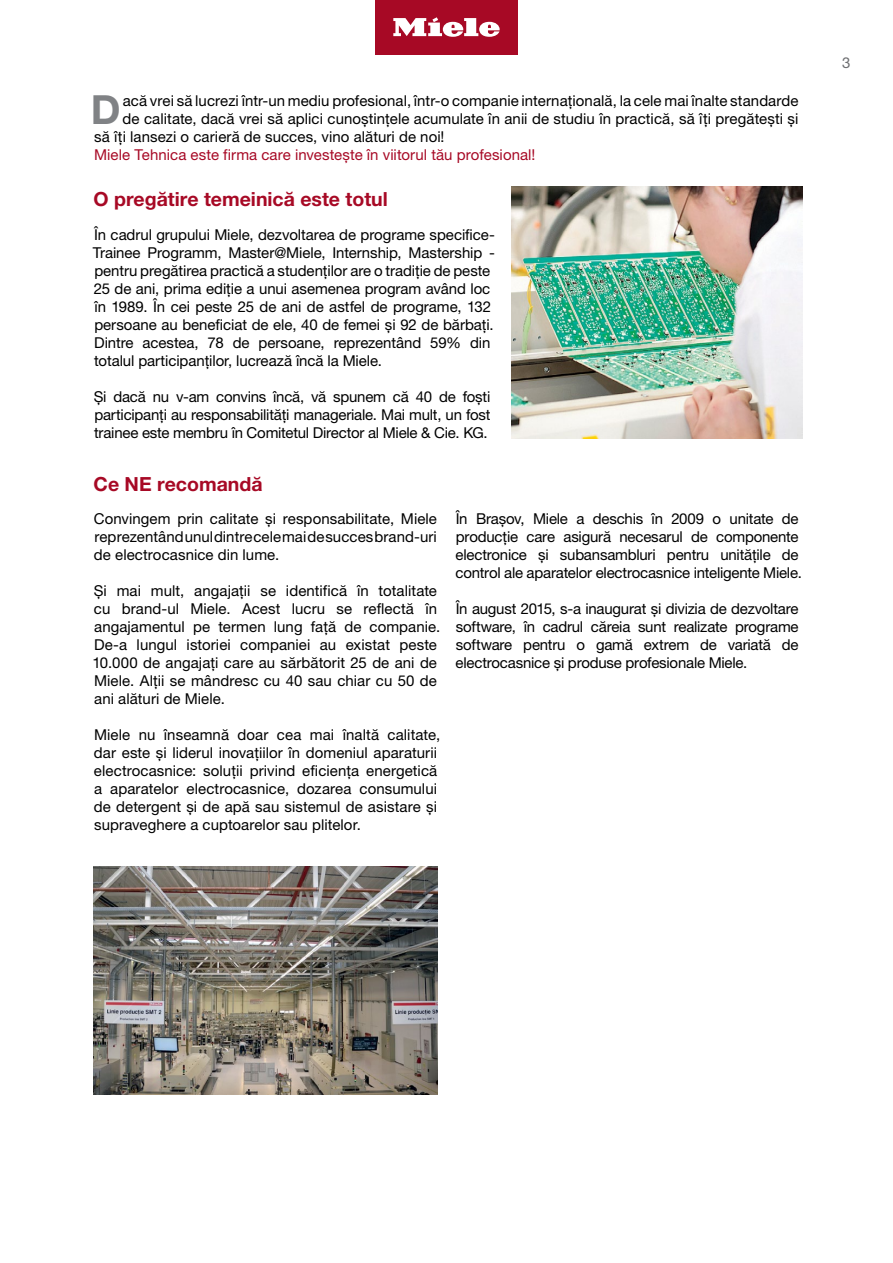
<style>
.page{position:relative;width:893px;height:1263px;background:#fff}
.page>*{position:absolute;margin:0;border:0;box-sizing:border-box;transform-origin:0 0}
.t1{font:700 40.2px "Helvetica Neue LT Pro";color:#808285}
.t2{font:700 19.5px "Helvetica Neue LT Pro";color:#a70925}
.t3{font:15px/18px "Helvetica Neue LT Pro";color:#000}
.t4{font:15px "Helvetica Neue LT Pro";letter-spacing:.005em;color:#a70925}
.t5{font:15px "Helvetica Neue LT Pro";color:#6d6e71}
</style>
<div class="page">
<img style="left:94px;top:866px;width:344px;height:229px">
<img style="left:511px;top:187px;width:291px;height:251px">
<div style="left:375px;top:0;width:143px;height:54px;background:#a70925"></div>
<svg style="left:393px;top:17px;width:107px;height:20px"></svg>
<h1 class="t1" style="left:91px;top:84px;width:31px">D</h1>
<p class="t3" style="left:123px;top:91px;width:677px">acă vrei să lucrezi într-un mediu profesional, într-o companie internaţională, la cele mai înalte standarde</p>
<p class="t3" style="left:123px;top:109px;width:677px">de calitate, dacă vrei să aplici cunoştinţele acumulate în anii de studiu în practică, să îţi pregăteşti şi</p>
<p class="t3" style="left:94px;top:127px;width:352px">să îţi lansezi o carieră de succes, vino alături de noi!</p>
<p class="t4" style="left:94px;top:145px;width:443px">Miele Tehnica este firma care investeşte în viitorul tău profesional!</p>
<h2 class="t2" style="left:94px;top:187px;width:296px">O pregătire temeinică este totul</h2>
<p class="t3" style="left:93px;top:225px;width:404px">În cadrul grupului Miele, dezvoltarea de programe specifice-Trainee Programm, Master@Miele, Internship, Mastership - pentru pregătirea practică a studenţilor are o tradiţie de peste 25 de ani, prima ediţie a unui asemenea program având loc în 1989. În cei peste 25 de ani de astfel de programe, 132 persoane au beneficiat de ele, 40 de femei şi 92 de bărbaţi.<br>Dintre acestea, 78 de persoane, reprezentând 59% din totalul participanţilor, lucrează încă la Miele.</p>
<p class="t3" style="left:94px;top:387px;width:398px;text-align:justify">Şi dacă nu v-am convins încă, vă spunem că 40 de foşti participanţi au responsabilităţi manageriale. Mai mult, un fost trainee este membru în Comitetul Director al Miele &amp; Cie. KG.</p>
<h2 class="t2" style="left:94px;top:472px;width:170px">Ce NE recomandă</h2>
<p class="t3" style="left:94px;top:510px;width:345px;text-align:justify">Convingem prin calitate şi responsabilitate, Miele reprezentând unul dintre cele mai de succes brand-uri de electrocasnice din lume.</p>
<p class="t3" style="left:92px;top:582px;width:349px">Şi mai mult, angajaţii se identifică în totalitate cu brand-ul Miele. Acest lucru se reflectă în angajamentul pe termen lung faţă de companie.<br>De-a lungul istoriei companiei au existat peste 10.000 de angajaţi care au sărbătorit 25 de ani de Miele. Alţii se mândresc cu 40 sau chiar cu 50 de ani alături de Miele.</p>
<p class="t3" style="left:94px;top:726px;width:348px">Miele nu înseamnă doar cea mai înaltă calitate, dar este şi liderul inovaţiilor în domeniul aparaturii electrocasnice: soluţii privind eficienţa energetică a aparatelor electrocasnice, dozarea consumului de detergent şi de apă sau sistemul de asistare şi supraveghere a cuptoarelor sau plitelor.</p>
<p class="t3" style="left:456px;top:510px;width:348px">În Brașov, Miele a deschis în 2009 o unitate de producție care asigură necesarul de componente electronice şi subansambluri pentru unităţile de control ale aparatelor electrocasnice inteligente Miele.</p>
<p class="t3" style="left:456px;top:600px;width:345px;text-align:justify">În august 2015, s-a inaugurat și divizia de dezvoltare software, în cadrul căreia sunt realizate programe software pentru o gamă extrem de variată de electrocasnice și produse profesionale Miele.</p>
<p class="t5" style="left:842px;top:54px;width:10px">3</p>
</div>
